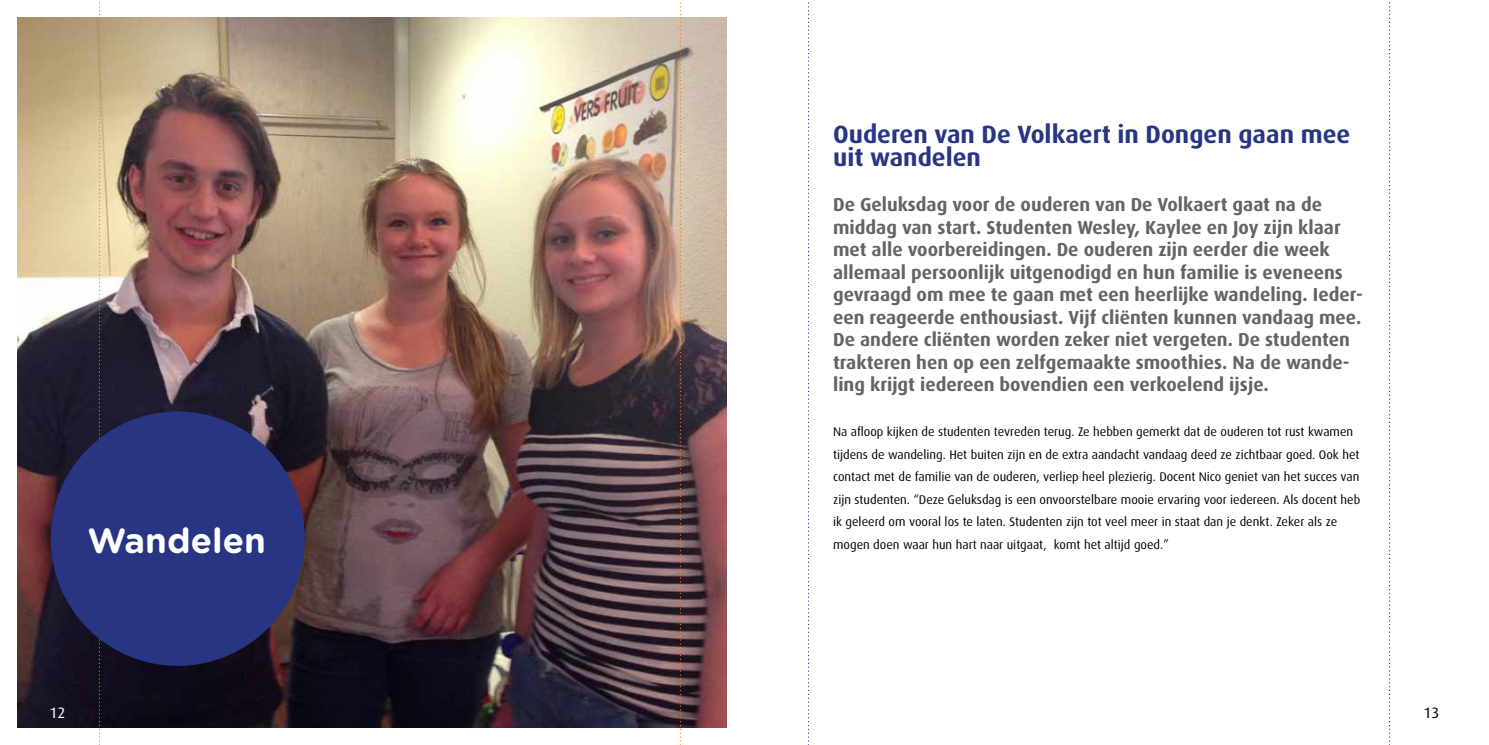
<style>
.page{position:relative;width:1489px;height:745px;background:#fff}
.page>*{position:absolute;margin:0;border:0;box-sizing:border-box;transform-origin:0 0}
.t1{font:700 35px "Gotham Rounded";color:#fff}
.t2{font:700 25px/22.5px "Dax";color:#283583}
.t3{font:700 18.75px/22.5px "Dax";color:#646462}
.t4{font:15px "Dax";color:#fff}
.t5{font:15px "Dax";color:#000}
.t6{font:12.5px/22.5px "Dax";color:#000}
</style>
<div class="page">
<img style="left:18px;top:18px;width:708px;height:708px">
<svg style="left:99px;top:2px;width:1px;height:743px"></svg>
<svg style="left:807px;top:2px;width:2px;height:743px"></svg>
<svg style="left:680px;top:2px;width:1px;height:743px"></svg>
<svg style="left:1389px;top:2px;width:1px;height:743px"></svg>
<div style="left:51px;top:411px;width:254px;height:254px;background:#283583;border-radius:50%"></div>
<h1 class="t1" style="left:88px;top:514px;width:180px">Wandelen</h1>
<h2 class="t2" style="left:833px;top:124px;width:518px">Ouderen van De Volkaert in Dongen gaan mee uit wandelen</h2>
<p class="t3" style="left:833px;top:193px;width:531px">De Geluksdag voor de ouderen van De Volkaert gaat na de middag van start. Studenten Wesley, Kaylee en Joy zijn klaar met alle voorbereidingen. De ouderen zijn eerder die week allemaal persoonlijk uitgenodigd en hun familie is eveneens gevraagd om mee te gaan met een heerlijke wandeling. Ieder&shy;een reageerde enthousiast. Vijf cliënten kunnen vandaag mee.<br>De andere cliënten worden zeker niet vergeten. De studenten trakteren hen op een zelfgemaakte smoothies. Na de wande&shy;ling krijgt iedereen bovendien een verkoelend ijsje.</p>
<p class="t6" style="left:833px;top:420px;width:528px">Na afloop kijken de studenten tevreden terug. Ze hebben gemerkt dat de ouderen tot rust kwamen tijdens de wandeling. Het buiten zijn en de extra aandacht vandaag deed ze zichtbaar goed. Ook het contact met de familie van de ouderen, verliep heel plezierig. Docent Nico geniet van het succes van zijn studenten. “Deze Geluksdag is een onvoorstelbare mooie ervaring voor iedereen. Als docent heb ik geleerd om vooral los te laten. Studenten zijn tot veel meer in staat dan je denkt. Zeker als ze</p>
<p class="t6" style="left:833px;top:533px;width:337px">mogen doen waar hun hart naar uitgaat, komt het altijd goed.”</p>
<p class="t4" style="left:49px;top:703px;width:17px">12</p>
<p class="t5" style="left:1423px;top:703px;width:17px">13</p>
</div>
